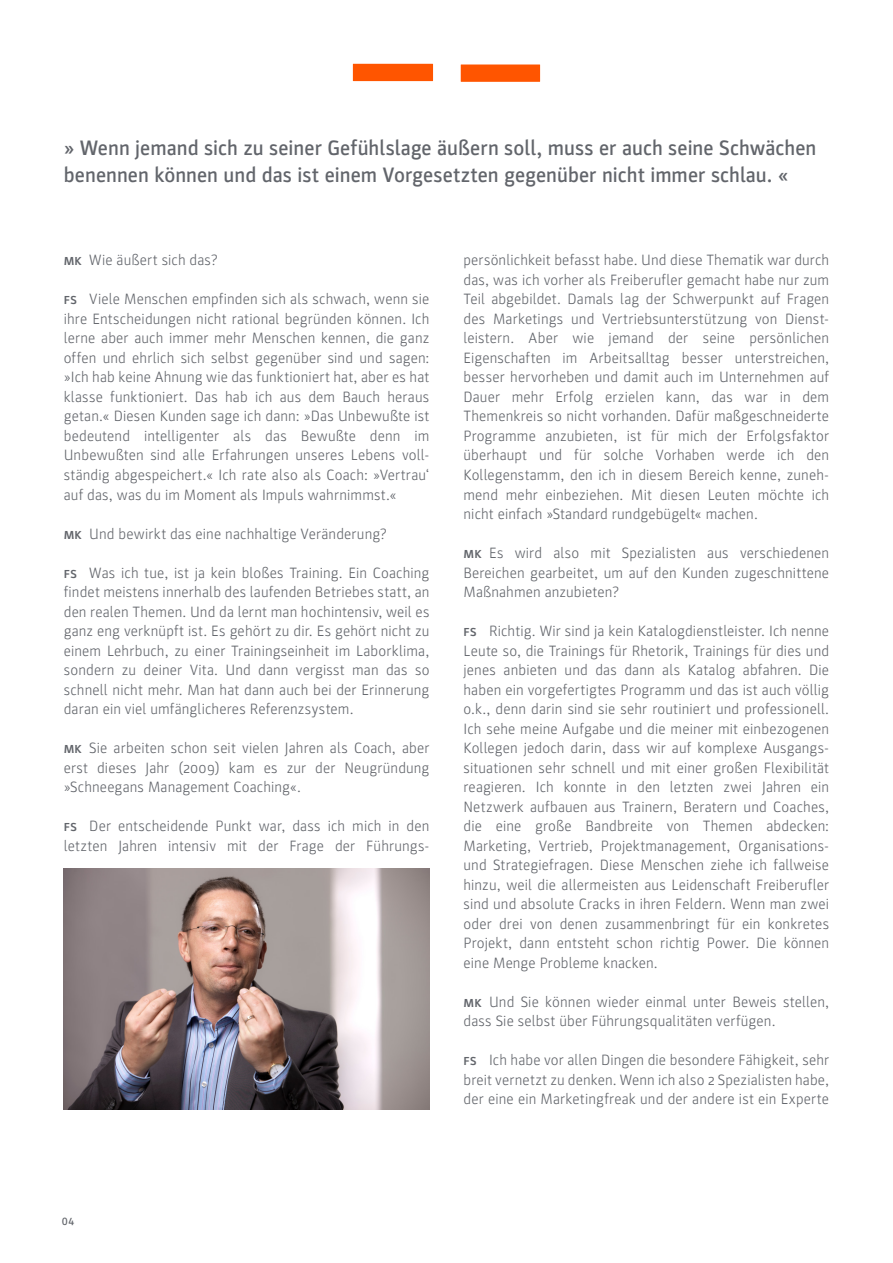
<style>
.page{position:relative;width:893px;height:1263px;background:#fff}
.page>*{position:absolute;margin:0;border:0;box-sizing:border-box;transform-origin:0 0}
.t1{font:500 21px/27px "Parka";color:#62656b}
.t2{font:300 15px/19.5px "Parka";letter-spacing:.01em;color:#62656b;text-align:justify}
.t3{font:10.8px "Parka Medium SC";color:#62656b}
.s1{font-family:"Parka Medium SC";font-weight:400}
</style>
<div class="page">
<img style="left:64px;top:868px;width:365px;height:242px">
<div style="left:353px;top:64px;width:80px;height:17px;background:#f50"></div>
<div style="left:461px;top:65px;width:79px;height:17px;background:#f50"></div>
<h1 class="t1" style="left:64px;top:134px;width:754px">» Wenn jemand sich zu seiner Gefühlslage äußern soll, muss er auch seine Schwächen benennen können und das ist einem Vorgesetzten gegenüber nicht immer schlau. «</h1>
<p class="t2" style="left:64px;top:251px;width:156px"><span class="s1">mk</span> Wie äußert sich das?</p>
<p class="t2" style="left:64px;top:290px;width:367px"><span class="s1">fs</span> Viele Menschen empfinden sich als schwach, wenn sie ihre Entscheidungen nicht rational begründen können. Ich lerne aber auch immer mehr Menschen kennen, die ganz offen und ehrlich sich selbst gegenüber sind und sagen: »Ich hab keine Ahnung wie das funktioniert hat, aber es hat klasse funktioniert. Das hab ich aus dem Bauch heraus getan.« Diesen Kunden sage ich dann: »Das Unbewußte ist bedeutend intelligenter als das Bewußte denn im Unbewußten sind alle Erfahrungen unseres Lebens voll&shy;ständig abgespeichert.« Ich rate also als Coach: »Vertrau‘ auf das, was du im Moment als Impuls wahrnimmst.«</p>
<p class="t2" style="left:64px;top:524px;width:325px"><span class="s1">mk</span> Und bewirkt das eine nachhaltige Veränderung?</p>
<p class="t2" style="left:64px;top:563px;width:367px"><span class="s1">fs</span> Was ich tue, ist ja kein bloßes Training. Ein Coaching findet meistens innerhalb des laufenden Betriebes statt, an den realen Themen. Und da lernt man hochintensiv, weil es ganz eng verknüpft ist. Es gehört zu dir. Es gehört nicht zu einem Lehrbuch, zu einer Trainingseinheit im Laborklima, sondern zu deiner Vita. Und dann vergisst man das so schnell nicht mehr. Man hat dann auch bei der Erinnerung daran ein viel umfänglicheres Referenzsystem.</p>
<p class="t2" style="left:64px;top:738px;width:367px"><span class="s1">mk</span> Sie arbeiten schon seit vielen Jahren als Coach, aber erst dieses Jahr (2009) kam es zur der Neugründung »Schneegans Management Coaching«.</p>
<p class="t2" style="left:64px;top:816px;width:367px"><span class="s1">fs</span> Der entscheidende Punkt war, dass ich mich in den letzten Jahren intensiv mit der Frage der Führungs-</p>
<p class="t2" style="left:463px;top:251px;width:367px">persönlichkeit befasst habe. Und diese Thematik war durch das, was ich vorher als Freiberufler gemacht habe nur zum Teil abgebildet. Damals lag der Schwerpunkt auf Fragen des Marketings und Vertriebsunterstützung von Dienst&shy;leistern. Aber wie jemand der seine persönlichen Eigenschaften im Arbeitsalltag besser unterstreichen, besser hervorheben und damit auch im Unternehmen auf Dauer mehr Erfolg erzielen kann, das war in dem Themenkreis so nicht vorhanden. Dafür maßgeschneiderte Programme anzubieten, ist für mich der Erfolgsfaktor überhaupt und für solche Vorhaben werde ich den Kollegenstamm, den ich in diesem Bereich kenne, zuneh&shy;mend mehr einbeziehen. Mit diesen Leuten möchte ich nicht einfach »Standard rundgebügelt« machen.</p>
<p class="t2" style="left:463px;top:543px;width:367px"><span class="s1">mk</span> Es wird also mit Spezialisten aus verschiedenen Bereichen gearbeitet, um auf den Kunden zugeschnittene Maßnahmen anzubieten?</p>
<p class="t2" style="left:463px;top:621px;width:367px"><span class="s1">fs</span> Richtig. Wir sind ja kein Katalogdienstleister. Ich nenne Leute so, die Trainings für Rhetorik, Trainings für dies und jenes anbieten und das dann als Katalog abfahren. Die haben ein vorgefertigtes Programm und das ist auch völlig o.k., denn darin sind sie sehr routiniert und professionell.<br>Ich sehe meine Aufgabe und die meiner mit einbezogenen Kollegen jedoch darin, dass wir auf komplexe Ausgangs&shy;situationen sehr schnell und mit einer großen Flexibilität reagieren. Ich konnte in den letzten zwei Jahren ein Netzwerk aufbauen aus Trainern, Beratern und Coaches, die eine große Bandbreite von Themen abdecken:<br>Marketing, Vertrieb, Projektmanagement, Organisations&shy;und Strategiefragen. Diese Menschen ziehe ich fallweise hinzu, weil die allermeisten aus Leidenschaft Freiberufler sind und absolute Cracks in ihren Feldern. Wenn man zwei oder drei von denen zusammenbringt für ein konkretes Projekt, dann entsteht schon richtig Power. Die können eine Menge Probleme knacken.</p>
<p class="t2" style="left:463px;top:992px;width:367px"><span class="s1">mk</span> Und Sie können wieder einmal unter Beweis stellen, dass Sie selbst über Führungsqualitäten verfügen.</p>
<p class="t2" style="left:463px;top:1050px;width:367px"><span class="s1">fs</span> Ich habe vor allen Dingen die besondere Fähigkeit, sehr breit vernetzt zu denken. Wenn ich also 2 Spezialisten habe, der eine ein Marketingfreak und der andere ist ein Experte</p>
<p class="t3" style="left:62px;top:1215px;width:14px">04</p>
</div>
